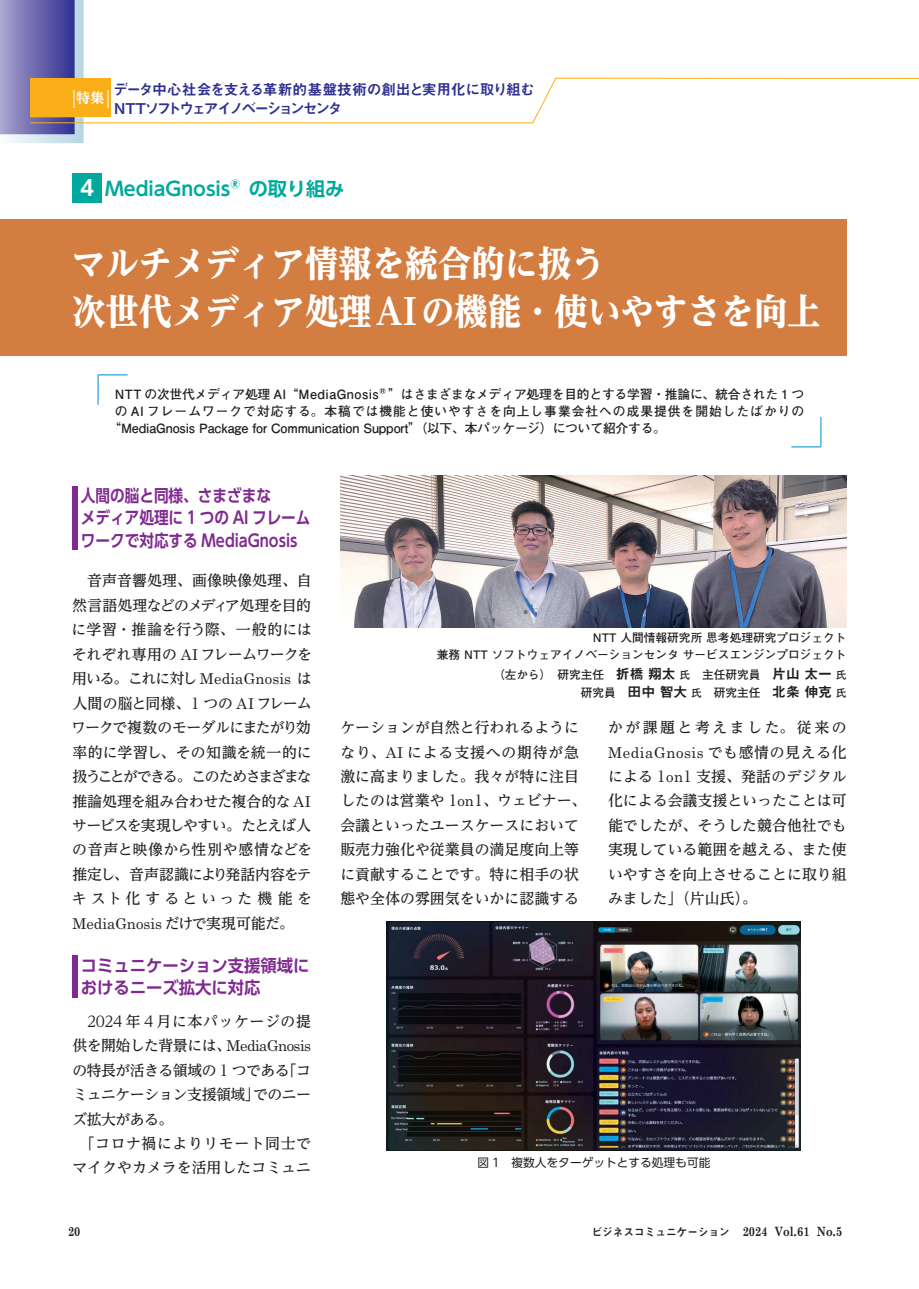
<style>
.page{position:relative;width:919px;height:1289px;background:#fff}
.page>*{position:absolute;margin:0;border:0;box-sizing:border-box;transform-origin:0 0}
.t1{font:800 36.15px/47.8px "UD Reimin Pro";color:#fff;scale:.92 1}
.t2{font:700 19.2px "UD Shin Go Pro De";color:#00a99d}
.t3{font:700 16.95px/22.4px "UD Shin Go Pro De";color:#802990;scale:.86 1}
.t4{font:700 16.95px/22.4px "UD Shin Go Pro De";color:#802990;scale:.96 1}
.t5{font:500 14.85px/24.5px "UD Reimin Pro";color:#231f20;text-align:justify}
.t6{font:500 14.85px "UD Reimin Pro";letter-spacing:-.035em;color:#231f20}
.t7{font:14.85px/19.2px "Midashi Go Pro MB31";letter-spacing:-.095em;color:#2e3092}
.t8{font:14.85px "Century Sb SI";letter-spacing:.01em;color:#231f20}
.t9{font:500 14.85px "UD Reimin Pro";letter-spacing:.04em;color:#231f20}
.t10{font:14.85px "Century Sb SI";letter-spacing:.04em;color:#231f20}
.t11{font:500 14.85px "UD Reimin Pro";letter-spacing:.17em;color:#231f20}
.t12{font:700 expanded 13.8px "UD Reimin Pro";color:#fff}
.t13{font:700 12.75px "Futo Go B101 Pro";letter-spacing:-.015em;color:#231f20}
.t14{font:700 12.75px "Futo Go B101 Pro";letter-spacing:.075em;color:#231f20}
.t15{font:12.75px "Century Sb Bold SI";color:#231f20;scale:.85 1}
.t16{font:700 11.7px/17px "Futo Go B101 Pro";color:#231f20;text-align:right}
.t17{font:11.7px "UD Shin Go Pro";color:#231f20}
.s1{font-size:21.3px;color:#fff}
.s2{font-weight:400}
.s3{font-family:"Century Sb SI";font-weight:400}
.s4{font-family:"UD Reimin Pro";font-weight:500}
.s5{font-family:"Midashi Go Pro MB31";font-weight:400;font-size:13.8px}
.s6{font-size:10.65px}
.s7{font-family:"Midashi Go Pro MB31";font-size:10.65px}
</style>
<div class="page">
<svg style="left:0;top:0;width:918px;height:143px"></svg>
<hr style="left:97px;top:375px;width:2px;height:30px;background:#0694d5">
<hr style="left:98px;top:374px;width:30px;height:1px;background:#0694d5">
<svg style="left:820px;top:417px;width:1px;height:29px"></svg>
<hr style="left:791px;top:446px;width:30px;height:1px;background:#0694d5">
<div style="left:72px;top:173px;width:30px;height:30px;background:#00a99d"></div>
<div style="left:0;top:219px;width:846px;height:136px;background:#d37d41"></div>
<div style="left:72px;top:486px;width:5px;height:64px;background:#802990"></div>
<img style="left:340px;top:475px;width:506px;height:152px">
<img style="left:386px;top:922px;width:414px;height:228px">
<div style="left:72px;top:955px;width:5px;height:42px;background:#802990"></div>
<p class="t12" style="left:77px;top:87px;width:29px">特集</p>
<p class="t7" style="left:113px;top:78px;width:423px">データ中心社会を支える革新的基盤技術の創出と実用化に取り組む<br>NTTソフトウェアイノベーションセンタ</p>
<p class="t2" style="left:80px;top:173px;width:266px"><span class="s1">4</span> MediaGnosis®の取り組み</p>
<h1 class="t1" style="left:72px;top:239px;width:814px">マルチメディア情報を統合的に扱う<br>次世代メディア処理AIの機能・使いやすさを向上</h1>
<p class="t13" style="left:115px;top:383px;width:690px">NTT の次世代メディア処理 AI “MediaGnosis®”はさまざまなメディア処理を目的とする学習・推論に、統合された 1 つ</p>
<p class="t14" style="left:115px;top:400px;width:690px">の AI フレームワークで対応する。本稿では機能と使いやすさを向上し事業会社への成果提供を開始したばかりの</p>
<p class="t13" style="left:108px;top:417px;width:559px">“MediaGnosis Package for Communication Support”（以下、本パッケージ）について紹介する。</p>
<p class="t3" style="left:81px;top:484px;width:268px">人間の脳と同様、さまざまな<br>メディア処理に 1 つの AI フレームワークで対応する MediaGnosis</p>
<p class="t5" style="left:72px;top:568px;width:242px;text-indent:16px">音声音響処理、画像映像処理、自然言語処理などのメディア処理を目的に学習<span class="s2">・</span>推論を行う際、一般的にはそれぞれ専用の <span class="s3">AI</span> フレームワークを</p>
<p class="t8" style="left:72px;top:666px;width:241px"><span class="s4">用いる。これに対し</span> MediaGnosis <span class="s4">は</span></p>
<p class="t5" style="left:71px;top:690px;width:242px">人間の脳と同様、<span class="s2">1</span> つの <span class="s3">AI</span> フレームワークで複数のモーダルにまたがり効率的に学習し、その知識を統一的に扱うことができる。このためさまざまな推論処理を組み合わせた複合的な <span class="s3">AI</span>サービスを実現しやすい。たとえば人の音声と映像から性別や感情などを推定し、音声認識により発話内容をテキスト化するといった機能を</p>
<p class="t8" style="left:72px;top:911px;width:223px">MediaGnosis <span class="s4">だけで実現可能だ。</span></p>
<p class="t4" style="left:81px;top:953px;width:240px">コミュニケーション支援領域におけるニーズ拡大に対応</p>
<p class="t9" style="left:87px;top:1008px;width:225px"><span class="s2">2024</span> 年 <span class="s2">4</span> 月に本パッケージの提</p>
<p class="t6" style="left:72px;top:1033px;width:240px">供を開始した背景には、<span class="s3">MediaGnosis</span></p>
<p class="t6" style="left:72px;top:1057px;width:240px">の特長が活きる領域の <span class="s2">1</span> つである「コ</p>
<p class="t6" style="left:72px;top:1082px;width:240px">ミュニケーション支援領域」でのニー</p>
<p class="t5" style="left:72px;top:1106px;width:103px">ズ拡大がある。</p>
<p class="t9" style="left:80px;top:1131px;width:233px">「コロナ禍によりリモート同士で</p>
<p class="t5" style="left:72px;top:1155px;width:240px">マイクやカメラを活用したコミュニ</p>
<p class="t16" style="left:437px;top:627px;width:411px">NTT 人間情報研究所 思考処理研究プロジェクト<br>兼務 NTT ソフトウェアイノベーションセンタ サービスエンジンプロジェクト</p>
<p class="t16" style="left:493px;top:664px;width:355px;line-height:18px">（左から）　研究主任　<span class="s5">折橋 翔太</span><span class="s6">氏</span>　主任研究員　<span class="s5">片山 太一</span><span class="s6">氏</span>研究員　<span class="s5">田中 智大</span><span class="s6">氏</span>　研究主任　<span class="s5">北条 伸克</span><span class="s6">氏</span></p>
<p class="t5" style="left:340px;top:714px;width:247px;text-align:left">ケーションが自然と行われるようになり、<span class="s3">AI</span> による支援への期待が急激に高まりました。我々が特に注目したのは営業や <span class="s2">1</span><span class="s3">on</span><span class="s2">1</span>、ウェビナー、会議といったユースケースにおいて販売力強化や従業員の満足度向上等に貢献することです。特に相手の状態や全体の雰囲気をいかに認識する</p>
<p class="t11" style="left:608px;top:715px;width:240px">かが課題と考えました。従来の</p>
<p class="t10" style="left:608px;top:739px;width:240px">MediaGnosis <span class="s4">でも感情の見える化</span></p>
<p class="t5" style="left:608px;top:763px;width:240px">による <span class="s2">1</span><span class="s3">on</span><span class="s2">1</span> 支援、発話のデジタル化による会議支援といったことは可能でしたが、そうした競合他社でも実現している範囲を越える、また使いやすさを向上させることに取り組みました」（片山氏）。</p>
<p class="t17" style="left:477px;top:1153px;width:234px">図 1　複数人をターゲットとする処理も可能</p>
<p class="t15" style="left:68px;top:1221px;width:16px">20</p>
<p class="t15" style="left:591px;top:1221px;width:296px"><span class="s7">ビジネスコミュニケーション</span> 2024 Vol.61 No.5</p>
</div>
